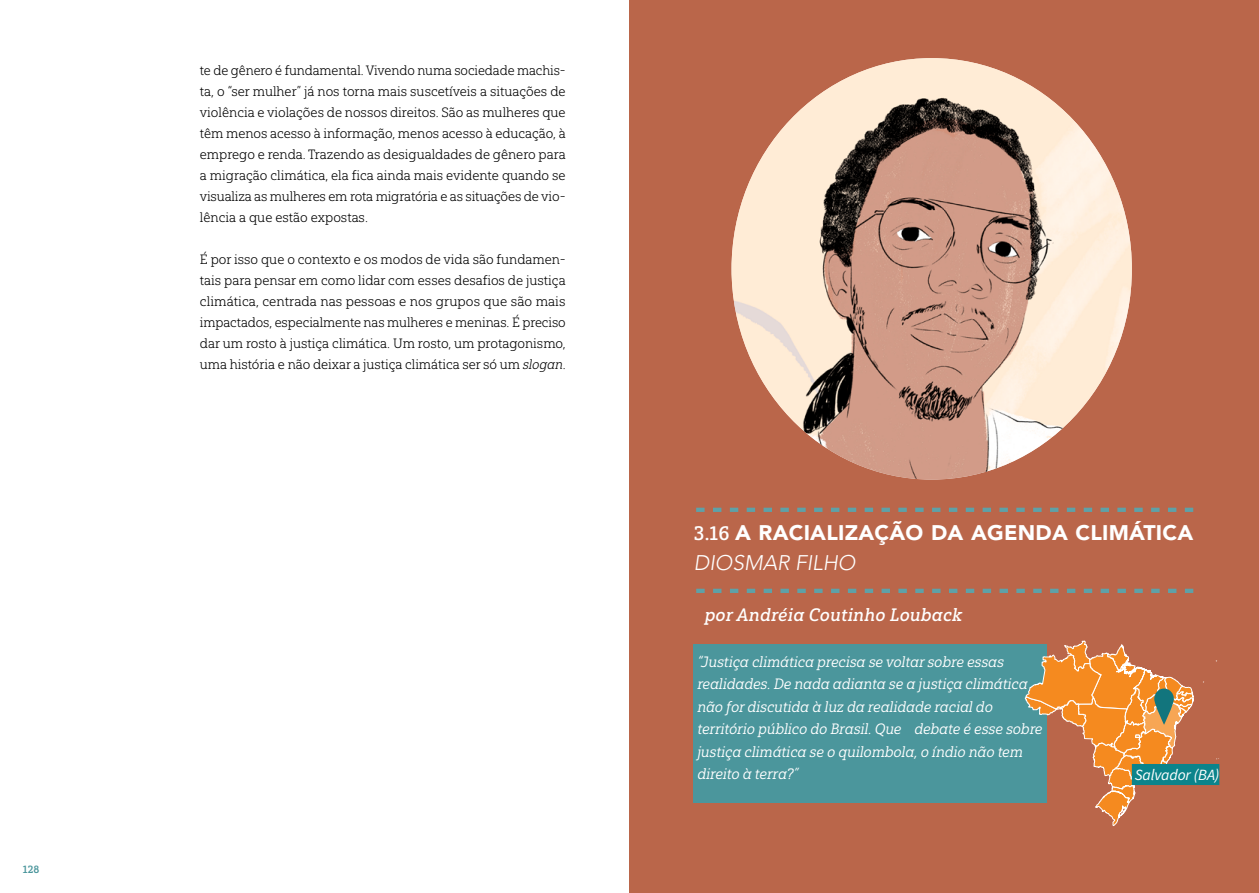
<style>
.page{position:relative;width:1259px;height:893px;background:#fff}
.page>*{position:absolute;margin:0;border:0;box-sizing:border-box;transform-origin:0 0}
.t1{font:900 21px/30px "Avenir LT Std";letter-spacing:.01em;color:#fff}
.t2{font:18px "Yorkten Slab Nor Med It";letter-spacing:.02em;color:#fff}
.t3{font:italic 15.6px "Source Sans Variable";letter-spacing:-.01em;color:#fff}
.t4{font:15px/22.5px "Yorkten Slab Nor Reg It";color:#fff}
.t5{font:13.5px/21px "Yorkten Slab Nor Lig";color:#000;text-align:justify}
.t6{font:10.5px "Yorkten Slab Nor Dem";color:#4b969c}
.s1{font-family:"Yorkten Slab Nor Lig It"}
.s2{font-family:"Yorkten Slab Nor Med";font-weight:400;font-size:19.5px}
.s3{font-weight:300;font-style:italic}
</style>
<div class="page">
<div style="left:629px;top:0;width:630px;height:893px;background:#ba664a"></div>
<div style="left:693px;top:644px;width:353px;height:159px;background:#4b969c"></div>
<img style="left:731px;top:58px;width:400px;height:422px">
<svg style="left:696px;top:508px;width:497px;height:4px"></svg>
<svg style="left:696px;top:589px;width:497px;height:4px"></svg>
<svg style="left:1024px;top:640px;width:195px;height:186px"></svg>
<div style="left:1132px;top:764px;width:87px;height:21px;background:#0b848b"></div>
<p class="t6" style="left:23px;top:863px;width:18px">128</p>
<p class="t5" style="left:200px;top:60px;width:367px">te de gênero é fundamental. Vivendo numa sociedade machis&shy;ta, o “ser mulher” já nos torna mais suscetíveis a situações de violência e violações de nossos direitos. São as mulheres que têm menos acesso à informação, menos acesso à educação, à emprego e renda. Trazendo as desigualdades de gênero para a migração climática, ela fica ainda mais evidente quando se visualiza as mulheres em rota migratória e as situações de vio&shy;lência a que estão expostas.</p>
<p class="t5" style="left:200px;top:249px;width:367px">É por isso que o contexto e os modos de vida são fundamen&shy;tais para pensar em como lidar com esses desafios de justiça climática, centrada nas pessoas e nos grupos que são mais impactados, especialmente nas mulheres e meninas. É preciso dar um rosto à justiça climática. Um rosto, um protagonismo, uma história e não deixar a justiça climática ser só um <span class="s1">slogan</span>.</p>
<h1 class="t1" style="left:694px;top:518px;width:501px"><span class="s2">3.16</span> A RACIALIZAÇÃO DA AGENDA CLIMÁTICA<br><span class="s3">DIOSMAR FILHO</span></h1>
<h2 class="t2" style="left:705px;top:604px;width:259px">por Andréia Coutinho Louback</h2>
<p class="t4" style="left:697px;top:650px;width:346px">“Justiça climática precisa se voltar sobre essas realidades. De nada adianta se a justiça climática não for discutida à luz da realidade racial do território público do Brasil. Que debate é esse sobre justiça climática se o quilombola, o índio não tem direito à terra?”</p>
<p class="t3" style="left:1134px;top:765px;width:86px">Salvador (BA)</p>
</div>
